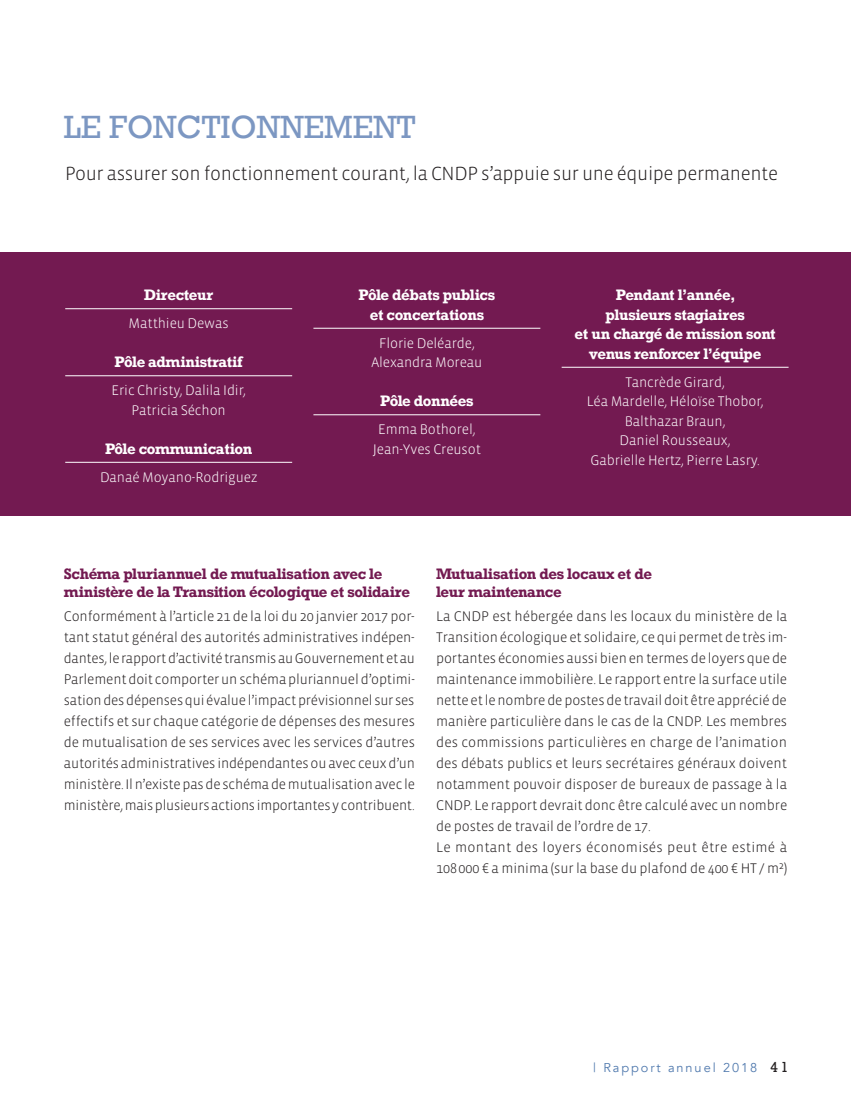
<style>
.page{position:relative;width:851px;height:1106px;background:#fff}
.page>*{position:absolute;margin:0;border:0;box-sizing:border-box;transform-origin:0 0}
.t1{font:33px "Rockwell";color:#7c97c2}
.TXT_COURANT{font:300 19.5px "Vista Sans";letter-spacing:-.02em;color:#231f20}
.TXT_COURANT-2{font:300 14.25px/21px "Vista Sans";letter-spacing:-.01em;color:#231f20;text-align:justify}
.ENUMERATION{font:300 14.25px/19.5px "Vista Sans";letter-spacing:-.01em;color:#fff;text-align:center}
.INTER-DEBAT-PUBLIC{font:700 14.25px/19.5px "Rockwell";letter-spacing:-.02em;color:#fff;text-align:center}
.INTER-DEBAT-PUBLIC-2{font:700 14.25px/18px "Rockwell";letter-spacing:-.02em;color:#731a51}
.TXT_COURANT-3{font:300 14.25px/21px "Vista Sans";letter-spacing:.015em;color:#231f20}
.t2{font:12.75px "Avenir";letter-spacing:.15em;color:#517aae}
.s1{font-family:"Rockwell";font-size:15px;color:#231f20}
</style>
<div class="page">
<div style="left:0;top:252px;width:850px;height:264px;background:#731a51"></div>
<hr style="left:65px;top:308px;width:227px;height:1px;background:#fff">
<hr style="left:65px;top:375px;width:227px;height:1px;background:#fff">
<hr style="left:65px;top:462px;width:227px;height:1px;background:#fff">
<hr style="left:313px;top:328px;width:227px;height:1px;background:#fff">
<hr style="left:313px;top:414px;width:227px;height:1px;background:#fff">
<hr style="left:561px;top:367px;width:227px;height:1px;background:#fff">
<p class="t1" style="left:64px;top:108px;width:353px">LE FONCTIONNEMENT</p>
<p class="TXT_COURANT" style="left:65px;top:164px;width:714px">Pour assurer son fonctionnement courant, la CNDP s’appuie sur une équipe permanente</p>
<p class="INTER-DEBAT-PUBLIC" style="left:144px;top:285px;width:71px">Directeur</p>
<p class="ENUMERATION" style="left:129px;top:314px;width:102px">Matthieu Dewas</p>
<p class="INTER-DEBAT-PUBLIC" style="left:115px;top:352px;width:129px">Pôle administratif</p>
<p class="ENUMERATION" style="left:111px;top:381px;width:136px">Eric Christy, Dalila Idir,</p>
<p class="ENUMERATION" style="left:131px;top:400px;width:96px">Patricia Séchon</p>
<p class="INTER-DEBAT-PUBLIC" style="left:105px;top:438px;width:149px">Pôle communication</p>
<p class="ENUMERATION" style="left:100px;top:467px;width:159px">Danaé Moyano-Rodriguez</p>
<p class="INTER-DEBAT-PUBLIC" style="left:358px;top:285px;width:138px">Pôle débats publics et concertations</p>
<p class="ENUMERATION" style="left:379px;top:333px;width:97px">Florie Deléarde,</p>
<p class="ENUMERATION" style="left:371px;top:353px;width:112px">Alexandra Moreau</p>
<p class="INTER-DEBAT-PUBLIC" style="left:380px;top:391px;width:95px">Pôle données</p>
<p class="ENUMERATION" style="left:378px;top:420px;width:99px">Emma Bothorel,</p>
<p class="ENUMERATION" style="left:373px;top:439px;width:109px">Jean-Yves Creusot</p>
<p class="INTER-DEBAT-PUBLIC" style="left:574px;top:285px;width:202px">Pendant l’année,<br>plusieurs stagiaires<br>et un chargé de mission sont venus renforcer l’équipe</p>
<p class="ENUMERATION" style="left:625px;top:372px;width:101px">Tancrède Girard,</p>
<p class="ENUMERATION" style="left:586px;top:392px;width:178px">Léa Mardelle, Héloïse Thobor,<br>Balthazar Braun,<br>Daniel Rousseaux,<br>Gabrielle Hertz, Pierre Lasry.</p>
<p class="INTER-DEBAT-PUBLIC-2" style="left:64px;top:565px;width:347px">Schéma pluriannuel de mutualisation avec le ministère de la Transition écologique et solidaire</p>
<p class="TXT_COURANT-2" style="left:64px;top:606px;width:352px">Conformément à l’article 21 de la loi du 20 janvier 2017 por&shy;tant statut général des autorités administratives indépen&shy;dantes, le rapport d’activité transmis au Gouvernement et au Parlement doit comporter un schéma pluriannuel d’optimi&shy;sation des dépenses qui évalue l’impact prévisionnel sur ses effectifs et sur chaque catégorie de dépenses des mesures de mutualisation de ses services avec les services d’autres autorités administratives indépendantes ou avec ceux d’un ministère. Il n’existe pas de schéma de mutualisation avec le ministère, mais plusieurs actions importantes y contribuent.</p>
<p class="INTER-DEBAT-PUBLIC-2" style="left:436px;top:565px;width:217px">Mutualisation des locaux et de leur maintenance</p>
<p class="TXT_COURANT-2" style="left:436px;top:606px;width:352px">La CNDP est hébergée dans les locaux du ministère de la Transition écologique et solidaire, ce qui permet de très im&shy;portantes économies aussi bien en termes de loyers que de maintenance immobilière. Le rapport entre la surface utile nette et le nombre de postes de travail doit être apprécié de manière particulière dans le cas de la CNDP. Les membres des commissions particulières en charge de l’animation des débats publics et leurs secrétaires généraux doivent notamment pouvoir disposer de bureaux de passage à la CNDP. Le rapport devrait donc être calculé avec un nombre de postes de travail de l’ordre de 17.</p>
<p class="TXT_COURANT-3" style="left:436px;top:837px;width:352px">Le montant des loyers économisés peut être estimé à<br>108000 € a minima (sur la base du plafond de 400 € HT / m²)</p>
<p class="t2" style="left:593px;top:1060px;width:197px">| Rapport annuel 2018 <span class="s1">41</span></p>
</div>
